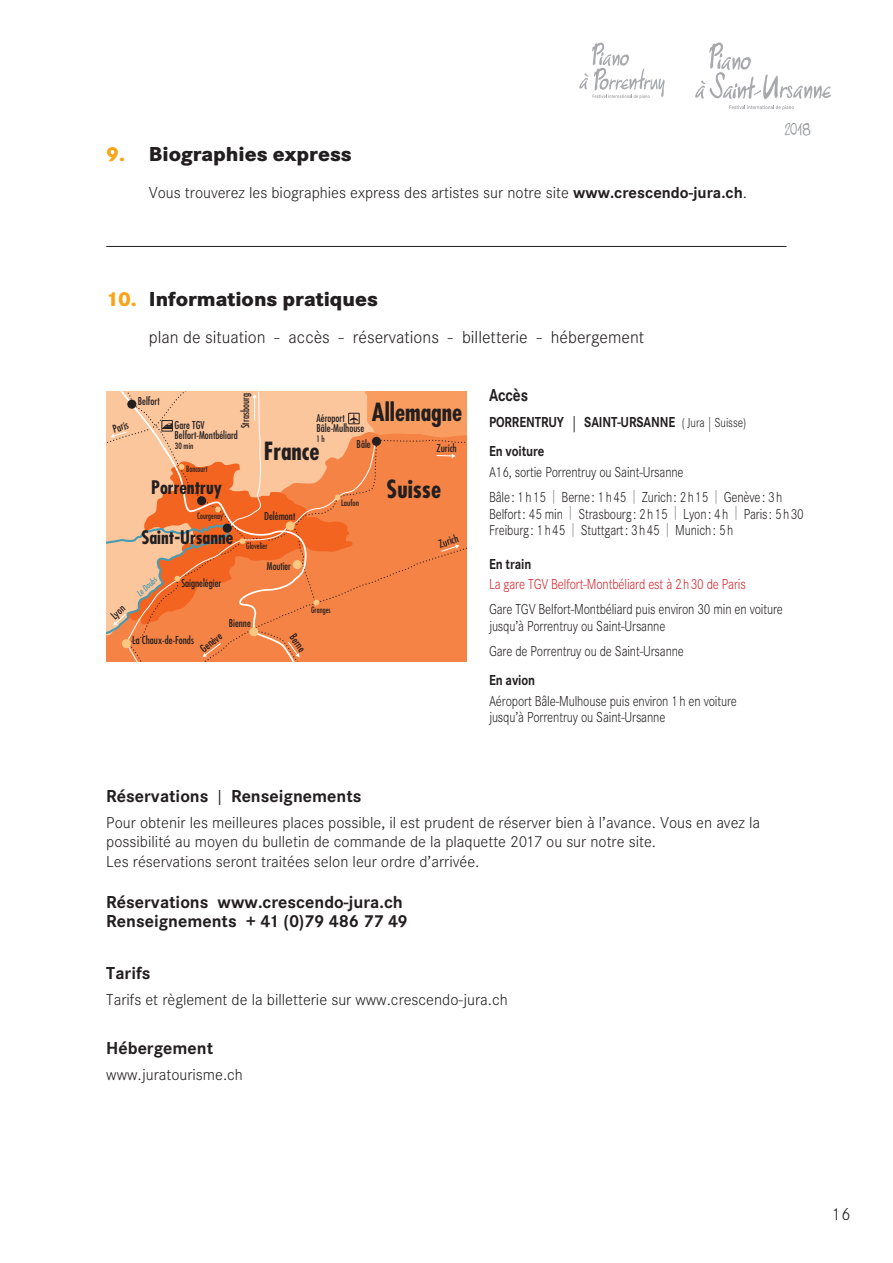
<style>
.page{position:relative;width:893px;height:1263px;background:#fff}
.page>*{position:absolute;margin:0;border:0;box-sizing:border-box;transform-origin:0 0}
.t1{font:700 condensed 24.3px "Futura";color:#231f20}
.t2{font:800 21px "Corporate S";color:#231f20}
.t3{font:700 condensed 18.15px "Futura";color:#231f20}
.t4{font:700 18px/19.5px "Corporate S";color:#231f20}
.t5{font:300 18px "Corporate S";color:#231f20}
.t6{font:700 18px "Corporate S";color:#231f20;scale:.85 1}
.t7{font:300 16.5px/19.5px "Corporate S";color:#231f20}
.t8{font:500 15.75px "Ebbu Script";color:#939598}
.t9{font:300 15px/16.5px "Corporate S";letter-spacing:-.01em;color:#231f20;scale:.85 1}
.t10{font:700 15px/29.2px "Corporate S";letter-spacing:-.01em;color:#231f20;scale:.85 1}
.t11{font:300 15px "Corporate S";letter-spacing:-.01em;color:#d1232a;scale:.85 1}
.t12{font:condensed 10.65px/10.6px "Futura";color:#231f20}
.t13{font:condensed 8.55px "Futura";letter-spacing:.01em;color:#231f20;scale:.9 1}
.t14{font:condensed 8.55px "Futura";letter-spacing:.01em;color:#231f20;scale:.91 1}
.t15{font:condensed 8.55px "Futura Std";color:#231f20}
.t16{font:italic condensed 8.55px "Futura";color:#499bb1}
.t17{font:condensed 8.55px "Futura";letter-spacing:.01em;color:#231f20}
.s1{color:#f9a51b}
.s2{font-weight:700}
.s3{font-weight:700;font-size:14.4px}
.s4{font-weight:300;font-size:19.5px}
.s5{font-weight:300;font-size:13.5px}
.s6{font-weight:300;font-size:18px}
.s7{font-size:16.5px}
</style>
<div class="page">
<svg style="left:695px;top:43px;width:136px;height:56px"></svg>
<svg style="left:729px;top:105px;width:65px;height:5px"></svg>
<svg style="left:579px;top:43px;width:86px;height:56px"></svg>
<svg style="left:106px;top:391px;width:361px;height:271px;background:#f4955e"></svg>
<hr style="left:106px;top:246px;width:680px;height:1px;background:#231f20">
<p class="t2" style="left:106px;top:142px;width:247px"><span class="s1">9.</span> Biographies express</p>
<p class="t7" style="left:149px;top:182px;width:597px">Vous trouverez les biographies express des artistes sur notre site <span class="s2">www.crescendo-jura.ch</span>.</p>
<p class="t2" style="left:106px;top:287px;width:273px"><span class="s1">10.</span> Informations pratiques</p>
<p class="t5" style="left:149px;top:326px;width:497px">plan de situation - accès - réservations - billetterie - hébergement</p>
<p class="t8" style="left:784px;top:120px;width:28px">2<span class="s3">O</span>18</p>
<p class="t12" style="left:111px;top:424px;width:17px;rotate:-17deg">Paris</p>
<p class="t12" style="left:138px;top:396px;width:23px">Belfort</p>
<p class="t12" style="left:240px;top:428px;width:36px;rotate:-90deg">Strasbourg</p>
<h1 class="t1" style="left:372px;top:396px;width:92px">Allemagne</h1>
<p class="t12" style="left:174px;top:419px;width:65px">Gare TGV<br>Belfort-Montbéliard</p>
<p class="t12" style="left:316px;top:412px;width:49px">Aéroport<br>Bâle-Mulhouse</p>
<p class="t15" style="left:175px;top:441px;width:20px">30 min</p>
<p class="t15" style="left:316px;top:434px;width:10px">1 h</p>
<p class="t12" style="left:357px;top:439px;width:16px">Bâle</p>
<h1 class="t1" style="left:264px;top:435px;width:57px">France</h1>
<p class="t12" style="left:437px;top:442px;width:22px;rotate:2deg">Zurich</p>
<p class="t14" style="left:186px;top:463px;width:25px">Boncourt</p>
<p class="t3" style="left:151px;top:475px;width:72px">Porrentruy</p>
<p class="t13" style="left:197px;top:511px;width:30px">Courgenay</p>
<p class="t3" style="left:141px;top:525px;width:94px">Saint-Ursanne</p>
<p class="t12" style="left:264px;top:510px;width:33px">Delémont</p>
<p class="t13" style="left:246px;top:540px;width:25px">Glovelier</p>
<p class="t12" style="left:267px;top:561px;width:26px">Moutier</p>
<p class="t17" style="left:341px;top:497px;width:19px">Laufon</p>
<h1 class="t1" style="left:387px;top:474px;width:56px">Suisse</h1>
<p class="t12" style="left:437px;top:539px;width:22px;rotate:-18deg">Zurich</p>
<p class="t12" style="left:109px;top:613px;width:17px;rotate:-42deg">Lyon</p>
<p class="t16" style="left:134px;top:590px;width:25px;rotate:-42deg">Le Doubs</p>
<p class="t12" style="left:181px;top:577px;width:42px">Saignelégier</p>
<p class="t12" style="left:229px;top:617px;width:24px">Bienne</p>
<p class="t12" style="left:198px;top:645px;width:26px;rotate:-37deg">Genève</p>
<p class="t12" style="left:132px;top:634px;width:63px">La Chaux-de-Fonds</p>
<p class="t13" style="left:311px;top:605px;width:23px">Granges</p>
<p class="t12" style="left:297px;top:632px;width:21px;rotate:54deg">Berne</p>
<p class="t6" style="left:489px;top:385px;width:48px">Accès</p>
<p class="t10" style="left:489px;top:408px;width:304px">PORRENTRUY <span class="s4">|</span> SAINT-URSANNE <span class="s5">( Jura</span> <span class="s6">|</span> <span class="s5">Suisse)<br></span>En voiture</p>
<p class="t9" style="left:489px;top:460px;width:347px;line-height:25px">A16, sortie Porrentruy ou Saint-Ursanne<br>Bâle: 1h15 <span class="s7">|</span> Berne: 1h45 <span class="s7">|</span> Zurich: 2h15 <span class="s7">|</span> Genève: 3h</p>
<p class="t9" style="left:489px;top:506px;width:372px">Belfort: 45 min <span class="s7">|</span> Strasbourg: 2h15 <span class="s7">|</span> Lyon: 4h <span class="s7">|</span> Paris: 5h30<br>Freiburg: 1h45 <span class="s7">|</span> Stuttgart: 3h45 <span class="s7">|</span> Munich: 5h</p>
<p class="t10" style="left:489px;top:549px;width:51px">En train</p>
<p class="t11" style="left:489px;top:576px;width:304px">La gare TGV Belfort-Montbéliard est à 2h30 de Paris</p>
<p class="t9" style="left:489px;top:601px;width:347px">Gare TGV Belfort-Montbéliard puis environ 30 min en voiture jusqu’à Porrentruy ou Saint-Ursanne</p>
<p class="t9" style="left:489px;top:643px;width:231px">Gare de Porrentruy ou de Saint-Ursanne</p>
<p class="t10" style="left:489px;top:666px;width:56px">En avion</p>
<p class="t9" style="left:489px;top:693px;width:293px">Aéroport Bâle-Mulhouse puis environ 1h en voiture jusqu’à Porrentruy ou Saint-Ursanne</p>
<p class="t4" style="left:106px;top:786px;width:257px">Réservations | Renseignements</p>
<p class="t7" style="left:106px;top:813px;width:655px">Pour obtenir les meilleures places possible, il est prudent de réserver bien à l’avance. Vous en avez la possibilité au moyen du bulletin de commande de la plaquette 2017 ou sur notre site.<br>Les réservations seront traitées selon leur ordre d’arrivée.</p>
<p class="t4" style="left:106px;top:892px;width:303px">Réservations www.crescendo-jura.ch<br>Renseignements + 41 (0)79 486 77 49</p>
<p class="t4" style="left:106px;top:963px;width:46px">Tarifs</p>
<p class="t7" style="left:106px;top:990px;width:403px">Tarifs et règlement de la billetterie sur www.crescendo-jura.ch</p>
<p class="t4" style="left:106px;top:1039px;width:108px">Hébergement</p>
<p class="t7" style="left:106px;top:1065px;width:138px">www.juratourisme.ch</p>
<p class="t5" style="left:832px;top:1204px;width:20px">16</p>
</div>
